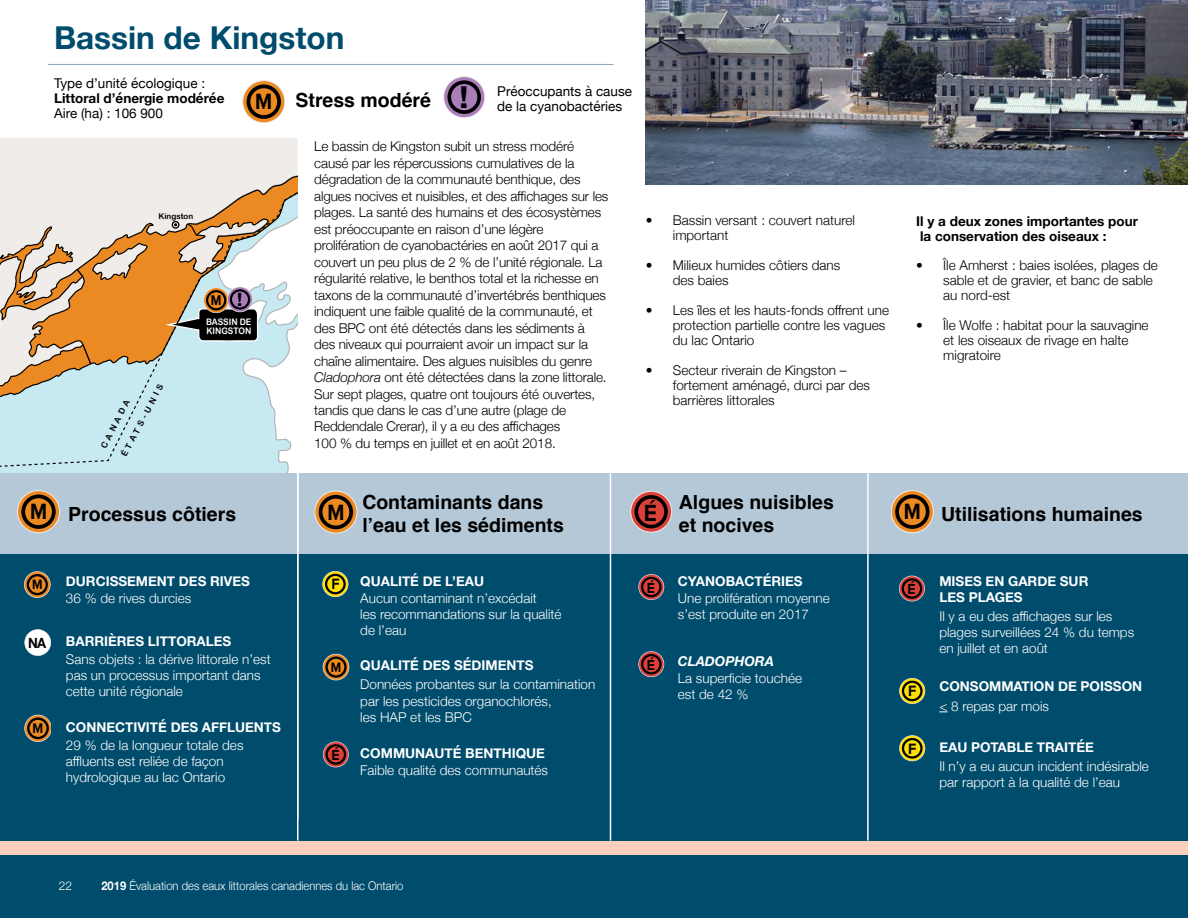
<style>
.page{position:relative;width:1188px;height:918px;background:#fff}
.page>*{position:absolute;margin:0;border:0;box-sizing:border-box;transform-origin:0 0}
.t1{font:700 31.5px "Helvetica Neue";color:#004c6c}
.t2{font:700 30.3px "Helvetica Neue LT Std";color:#000;scale:1.14 1}
.t3{font:700 24.3px "Proxima Nova";color:#000;scale:.93 1}
.t4{font:700 22.95px "Proxima Nova";color:#000;scale:.87 1}
.t5{font:700 19.5px/23.4px "Helvetica";color:#000}
.t6{font:700 15.45px "Proxima Nova";color:#000;scale:.93 1}
.t7{font:700 15px "Proxima Nova";color:#000;scale:.93 1}
.t8{font:700 14.55px "Proxima Nova";color:#000;scale:.87 1}
.t9{font:700 14.1px "Proxima Nova";color:#000;scale:.87 1}
.t10{font:700 14.1px "Helvetica Neue LT Std";color:#000;scale:.93 1}
.t11{font:700 13.65px "Helvetica Neue LT Std";color:#000;scale:.87 1}
.t12{font:300 13.5px/16.5px "Helvetica Neue";letter-spacing:-.01em;color:#000}
.t13{font:300 13.5px/15.8px "Helvetica Neue";color:#fff}
.t14{font:700 13.5px/16.2px "Helvetica Neue";color:#fff}
.t15{font:700 13.5px/15px "Helvetica Neue";color:#000}
.t16{font:13.5px/15px "Helvetica Neue";color:#000101}
.t17{font:13.5px "Helvetica Neue";color:#000}
.t18{font:13.5px "Helvetica Neue";color:#040407}
.t19{font:italic 700 13.5px "Helvetica Neue";color:#fff}
.t20{font:300 12px "Helvetica Neue";color:#fff;scale:.94 1}
.t21{font:300 12px "Helvetica Neue";color:#fff}
.t22{font:9px/9px "Arial Rounded MT Bold";color:#fff;scale:.92 1}
.t23{font:8.4px "Arial Rounded MT Bold";color:#000}
.t24{font:7.95px "Arial Rounded MT Bold";color:#000}
.s1{font-family:"Proxima Nova";font-size:22.95px}
.s2{font-size:18.45px}
.s3{font-style:italic}
.s4{font-size:25.2px}
.s5{font-weight:700}
</style>
<div class="page">
<div style="left:0;top:847px;width:1188px;height:71px;background:#004c6c"></div>
<div style="left:0;top:841px;width:1188px;height:13px;background:#fccfbd"></div>
<div style="left:0;top:548px;width:1188px;height:293px;background:#004c6c"></div>
<div style="left:0;top:473px;width:1188px;height:81px;background:#b4c8d7"></div>
<hr style="left:48px;top:64px;width:565px;height:1px;background:#8cacba">
<svg style="left:0;top:138px;width:298px;height:334px;background:#d5cdbd"></svg>
<hr style="left:297px;top:473px;width:1px;height:368px;background:#fff">
<hr style="left:610px;top:472px;width:1px;height:369px;background:#fff">
<hr style="left:867px;top:472px;width:2px;height:369px;background:#fff">
<svg style="left:314px;top:490px;width:43px;height:44px"></svg>
<svg style="left:630px;top:491px;width:42px;height:42px"></svg>
<svg style="left:17px;top:490px;width:43px;height:43px"></svg>
<svg style="left:891px;top:490px;width:43px;height:43px"></svg>
<svg style="left:24px;top:571px;width:27px;height:27px"></svg>
<svg style="left:24px;top:715px;width:27px;height:27px"></svg>
<svg style="left:322px;top:571px;width:26px;height:26px"></svg>
<svg style="left:323px;top:654px;width:26px;height:26px"></svg>
<svg style="left:323px;top:742px;width:26px;height:25px"></svg>
<svg style="left:899px;top:576px;width:26px;height:25px"></svg>
<svg style="left:899px;top:678px;width:26px;height:26px"></svg>
<svg style="left:899px;top:735px;width:26px;height:26px"></svg>
<svg style="left:242px;top:80px;width:43px;height:42px"></svg>
<svg style="left:443px;top:76px;width:42px;height:42px"></svg>
<svg style="left:638px;top:574px;width:26px;height:26px"></svg>
<svg style="left:638px;top:651px;width:26px;height:26px"></svg>
<svg style="left:24px;top:629px;width:27px;height:27px"></svg>
<img style="left:646px;top:0;width:542px;height:184px">
<h1 class="t1" style="left:54px;top:13px;width:292px">Bassin de Kingston</h1>
<p class="t17" style="left:54px;top:74px;width:153px">Type d’unité écologique :</p>
<p class="t15" style="left:54px;top:91px;width:172px">Littoral d’énergie modérée</p>
<p class="t18" style="left:54px;top:104px;width:110px">Aire (ha) : 106 900</p>
<h3 class="t5" style="left:255px;top:89px;width:177px"><span class="s1">M</span> Stress modéré</h3>
<h2 class="t2" style="left:459px;top:78px;width:10px">!</h2>
<p class="t16" style="left:497px;top:84px;width:136px">Préoccupants à cause de la cyanobactéries</p>
<p class="t24" style="left:159px;top:211px;width:36px">Kingston</p>
<p class="t23" style="left:119px;top:454px;width:82px;rotate:-62deg">ÉTATS-UNIS</p>
<p class="t23" style="left:99px;top:446px;width:55px;rotate:-63deg">CANADA</p>
<p class="t11" style="left:211px;top:292px;width:38px">M <span class="s2">!</span></p>
<p class="t22" style="left:206px;top:318px;width:51px">BASSIN DE<br>KINGSTON</p>
<p class="t12" style="left:314px;top:137px;width:296px">Le bassin de Kingston subit un stress modéré causé par les répercussions cumulatives de la dégradation de la communauté benthique, des algues nocives et nuisibles, et des affichages sur les plages. La santé des humains et des écosystèmes est préoccupante en raison d’une légère prolifération de cyanobactéries en août 2017 qui a couvert un peu plus de 2 % de l’unité régionale. La régularité relative, le benthos total et la richesse en taxons de la communauté d’invertébrés benthiques indiquent une faible qualité de la communauté, et des BPC ont été détectés dans les sédiments à des niveaux qui pourraient avoir un impact sur la chaîne alimentaire. Des algues nuisibles du genre <span class="s3">Cladophora</span> ont été détectées dans la zone littorale.<br>Sur sept plages, quatre ont toujours été ouvertes, tandis que dans le cas d’une autre (plage de Reddendale Crerar), il y a eu des affichages<br>100 % du temps en juillet et en août 2018.</p>
<p class="t12" style="left:673px;top:212px;width:184px;line-height:15px;text-indent:-27px">• Bassin versant : couvert naturel important</p>
<p class="t12" style="left:673px;top:257px;width:169px;line-height:15px;text-indent:-27px">• Milieux humides côtiers dans des baies</p>
<p class="t12" style="left:673px;top:302px;width:218px;line-height:15px;text-indent:-27px">• Les îles et les hauts-fonds offrent une protection partielle contre les vagues du lac Ontario</p>
<p class="t12" style="left:673px;top:362px;width:199px;line-height:15px;text-indent:-27px">• Secteur riverain de Kingston – fortement aménagé, durci par des barrières littorales</p>
<p class="t15" style="left:916px;top:214px;width:223px">Il y a deux zones importantes pour la conservation des oiseaux :</p>
<p class="t12" style="left:943px;top:257px;width:216px;line-height:15px;text-indent:-27px">• Île Amherst : baies isolées, plages de sable et de gravier, et banc de sable au nord-est</p>
<p class="t12" style="left:943px;top:317px;width:207px;line-height:15px;text-indent:-27px">• Île Wolfe : habitat pour la sauvagine et les oiseaux de rivage en halte migratoire</p>
<h3 class="t5" style="left:362px;top:491px;width:203px">Contaminants dans l’eau et les sédiments</h3>
<h3 class="t5" style="left:679px;top:491px;width:156px">Algues nuisibles et nocives</h3>
<h3 class="t4" style="left:327px;top:495px;width:21px">M</h3>
<h3 class="t3" style="left:644px;top:495px;width:16px">É</h3>
<h3 class="t4" style="left:30px;top:495px;width:21px">M</h3>
<h3 class="t4" style="left:904px;top:495px;width:21px">M<span class="s4">F</span></h3>
<h3 class="t5" style="left:68px;top:502px;width:169px">Processus côtiers</h3>
<h3 class="t5" style="left:941px;top:502px;width:203px">Utilisations humaines</h3>
<p class="t9" style="left:32px;top:574px;width:14px">M</p>
<p class="t14" style="left:66px;top:573px;width:186px">DURCISSEMENT DES RIVES</p>
<p class="t14" style="left:360px;top:573px;width:125px">QUALITÉ DE L’EAU</p>
<p class="t6" style="left:331px;top:573px;width:10px">F</p>
<p class="t13" style="left:66px;top:590px;width:127px">36 % de rives durcies</p>
<p class="t10" style="left:28px;top:634px;width:21px">NA</p>
<p class="t14" style="left:66px;top:633px;width:167px">BARRIÈRES LITTORALES</p>
<p class="t8" style="left:33px;top:718px;width:14px">M</p>
<p class="t13" style="left:66px;top:651px;width:206px">Sans objets : la dérive littorale n’est pas un processus important dans cette unité régionale</p>
<p class="t14" style="left:66px;top:719px;width:217px">CONNECTIVITÉ DES AFFLUENTS</p>
<p class="t9" style="left:331px;top:657px;width:14px">M</p>
<p class="t13" style="left:360px;top:590px;width:203px">Aucun contaminant n’excédait<br>les recommandations sur la qualité de l’eau</p>
<p class="t14" style="left:360px;top:657px;width:175px">QUALITÉ DES SÉDIMENTS</p>
<p class="t13" style="left:360px;top:675px;width:237px;line-height:16.5px">Données probantes sur la contamination par les pesticides organochlorés,<br>les HAP et les BPC</p>
<p class="t7" style="left:647px;top:577px;width:10px">É</p>
<p class="t14" style="left:678px;top:573px;width:126px">CYANOBACTÉRIES</p>
<p class="t13" style="left:678px;top:590px;width:153px">Une prolifération moyenne s’est produite en 2017</p>
<p class="t7" style="left:647px;top:654px;width:10px">É</p>
<p class="t19" style="left:678px;top:650px;width:98px">CLADOPHORA</p>
<p class="t13" style="left:678px;top:669px;width:126px">La superficie touchée est de 42 %</p>
<p class="t7" style="left:908px;top:578px;width:10px">É</p>
<p class="t6" style="left:908px;top:680px;width:10px">F</p>
<p class="t14" style="left:939px;top:573px;width:151px">MISES EN GARDE SUR<br>LES PLAGES</p>
<p class="t13" style="left:939px;top:608px;width:196px">Il y a eu des affichages sur les plages surveillées 24 % du temps en juillet et en août</p>
<p class="t14" style="left:939px;top:679px;width:204px">CONSOMMATION DE POISSON</p>
<p class="t13" style="left:939px;top:697px;width:111px">&lt; 8 repas par mois</p>
<p class="t13" style="left:66px;top:737px;width:179px">29 % de la longueur totale des affluents est reliée de façon hydrologique au lac Ontario</p>
<p class="t7" style="left:331px;top:744px;width:10px">É</p>
<p class="t14" style="left:360px;top:745px;width:186px">COMMUNAUTÉ BENTHIQUE</p>
<p class="t13" style="left:360px;top:762px;width:189px">Faible qualité des communautés</p>
<p class="t6" style="left:908px;top:737px;width:10px">F</p>
<p class="t14" style="left:939px;top:739px;width:156px">EAU POTABLE TRAITÉE</p>
<p class="t13" style="left:939px;top:757px;width:211px">Il n’y a eu aucun incident indésirable par rapport à la qualité de l’eau</p>
<p class="t21" style="left:59px;top:876px;width:15px">22</p>
<p class="t20" style="left:101px;top:876px;width:323px"><span class="s5">2019</span> Évaluation des eaux littorales canadiennes du lac Ontario</p>
</div>
